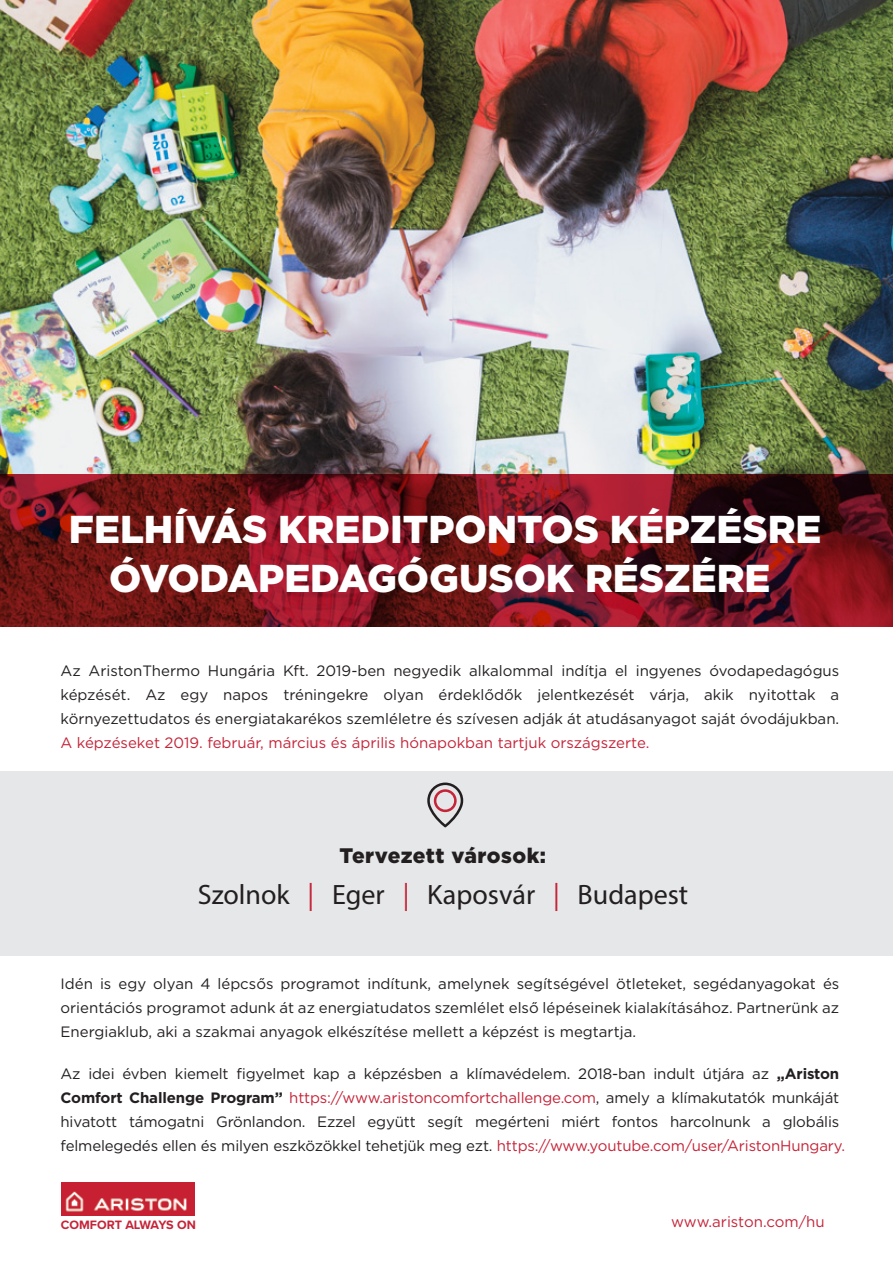
<style>
.page{position:relative;width:893px;height:1263px;background:#fff}
.page>*{position:absolute;margin:0;border:0;box-sizing:border-box;transform-origin:0 0}
.t1{font:900 38.85px/49.5px "Gotham";color:#fff;text-align:center}
.t2{font:28.05px "Myriad Pro";color:#231f20}
.t3{font:900 21px "Gotham";letter-spacing:.025em;color:#231f20}
.t4{font:15px/24px "Gotham";letter-spacing:-.01em;color:#231f20;text-align:justify}
.t5{font:15px "Gotham";color:#c52439}
.t6{font:700 12.6px "Proxima Nova";color:#c52439}
.s1{color:#c52439}
.s2{font-weight:700}
</style>
<div class="page">
<img style="left:0;top:0;width:893px;height:475px">
<div style="left:0;top:771px;width:893px;height:185px;background:#e6e7e8"></div>
<svg style="left:0;top:475px;width:893px;height:152px;background:#70141b"></svg>
<svg style="left:427px;top:782px;width:36px;height:45px"></svg>
<img style="left:62px;top:1183px;width:133px;height:32px">
<h1 class="t1" style="left:69px;top:504px;width:754px">FELHÍVÁS KREDITPONTOS KÉPZÉSRE<br>ÓVODAPEDAGÓGUSOK RÉSZÉRE</h1>
<p class="t4" style="left:61px;top:659px;width:780px">Az AristonThermo Hungária Kft. 2019-ben negyedik alkalommal indítja el ingyenes óvodapedagógus képzését. Az egy napos tréningekre olyan érdeklődők jelentkezését várja, akik nyitottak a környezettudatos és energiatakarékos szemléletre és szívesen adják át atudásanyagot saját óvodájukban.</p>
<p class="t5" style="left:61px;top:733px;width:590px">A képzéseket 2019. február, március és április hónapokban tartjuk országszerte.</p>
<h3 class="t3" style="left:340px;top:841px;width:208px">Tervezett városok:</h3>
<h2 class="t2" style="left:198px;top:877px;width:492px">Szolnok <span class="s1">|</span> Eger <span class="s1">|</span> Kaposvár <span class="s1">|</span> Budapest</h2>
<p class="t4" style="left:61px;top:971px;width:780px">Idén is egy olyan 4 lépcsős programot indítunk, amelynek segítségével ötleteket, segédanyagokat és orientációs programot adunk át az energiatudatos szemlélet első lépéseinek kialakításához. Partnerünk az Energiaklub, aki a szakmai anyagok elkészítése mellett a képzést is megtartja.</p>
<p class="t4" style="left:61px;top:1061px;width:786px;text-align:left">Az idei évben kiemelt figyelmet kap a képzésben a klímavédelem. 2018-ban indult útjára az <span class="s2">„Ariston Comfort Challenge Program”</span> <span class="s1">https://www.aristoncomfortchallenge.com</span>, amely a klímakutatók munkáját hivatott támogatni Grönlandon. Ezzel együtt segít megérteni miért fontos harcolnunk a globális felmelegedés ellen és milyen eszközökkel tehetjük meg ezt. <span class="s1">https://www.youtube.com/user/AristonHungary.</span></p>
<p class="t6" style="left:61px;top:1215px;width:136px">COMFORT ALWAYS ON</p>
<p class="t5" style="left:671px;top:1212px;width:155px">www.ariston.com/hu</p>
</div>
